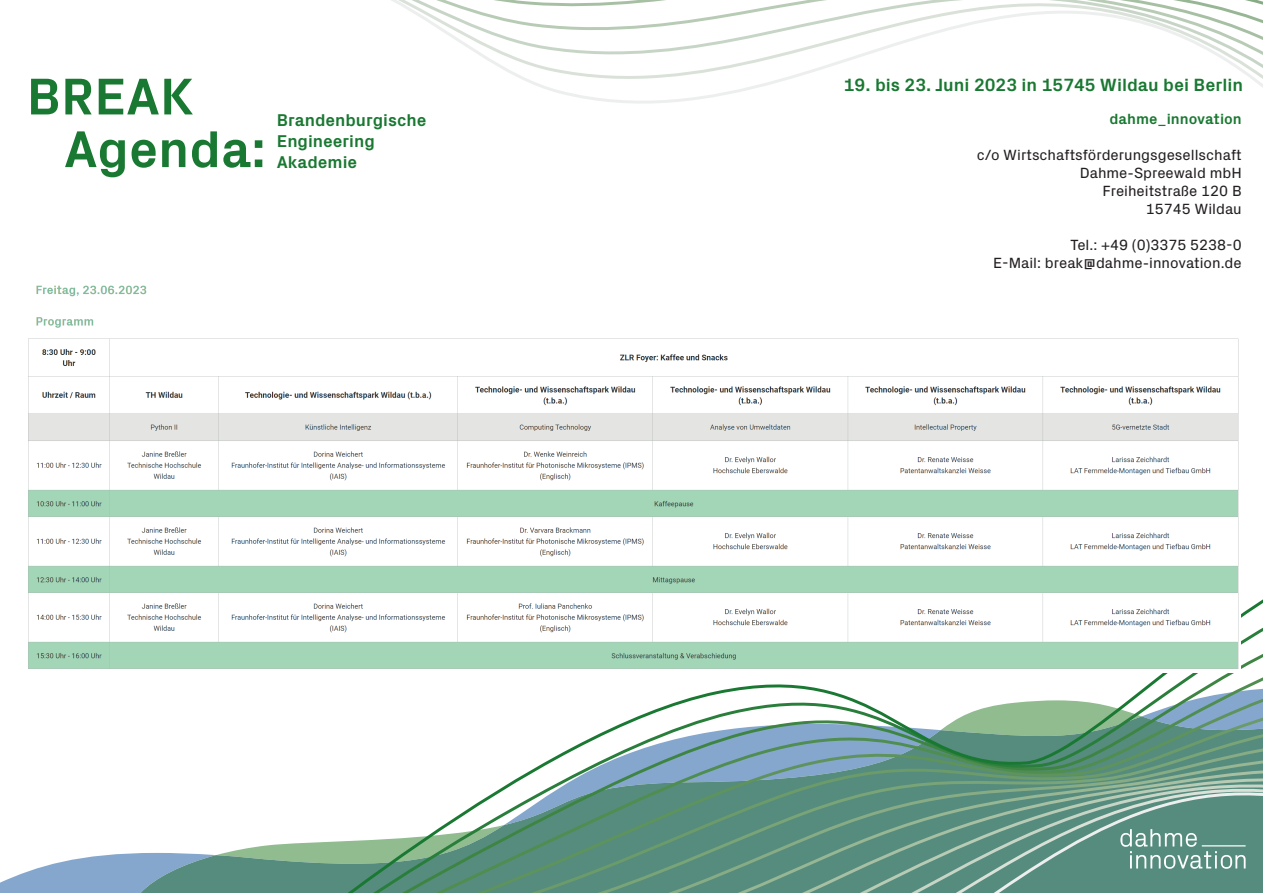
<style>
.page{position:relative;width:1263px;height:893px;background:#fff}
.page>*{position:absolute;margin:0;border:0;box-sizing:border-box;transform-origin:0 0}
.t1{font:700 52.5px "Px Grotesk";color:#197831}
.t2{font:700 18px "Px Grotesk";color:#197831}
.t3{font:700 17.4px/20.9px "Px Grotesk";color:#197831}
.t4{font:15px/18px "Px Grotesk";color:#231f20;text-align:right}
.t5{font:700 15px "Px Grotesk";color:#197831}
</style>
<div class="page">
<svg style="left:0;top:599px;width:1263px;height:294px"></svg>
<svg style="left:1120px;top:829px;width:125px;height:40px;background:#76a195"></svg>
<svg style="left:526px;top:81px;width:737px;height:23px"></svg>
<svg style="left:464px;top:45px;width:799px;height:36px"></svg>
<svg style="left:407px;top:9px;width:856px;height:36px"></svg>
<svg style="left:391px;top:0;width:872px;height:9px"></svg>
<img style="left:28px;top:285px;width:1212px;height:387px">
<h1 class="t1" style="left:27px;top:59px;width:169px">BREAK</h1>
<h1 class="t1" style="left:64px;top:111px;width:204px">Agenda:</h1>
<p class="t3" style="left:277px;top:109px;width:151px">Brandenburgische<br>Engineering</p>
<p class="t3" style="left:277px;top:150px;width:82px">Akademie</p>
<p class="t2" style="left:844px;top:72px;width:401px">19. bis 23. Juni 2023 in 15745 Wildau bei Berlin</p>
<p class="t5" style="left:1109px;top:108px;width:134px">dahme_innovation</p>
<p class="t4" style="left:977px;top:145px;width:266px">c/o Wirtschaftsförderungsgesellschaft<br>Dahme-Spreewald mbH<br>Freiheitstraße 120 B<br>15745 Wildau</p>
<p class="t4" style="left:993px;top:235px;width:250px">Tel.: +49 (0)3375 5238-0<br>E-Mail: break@dahme-innovation.de</p>
</div>
